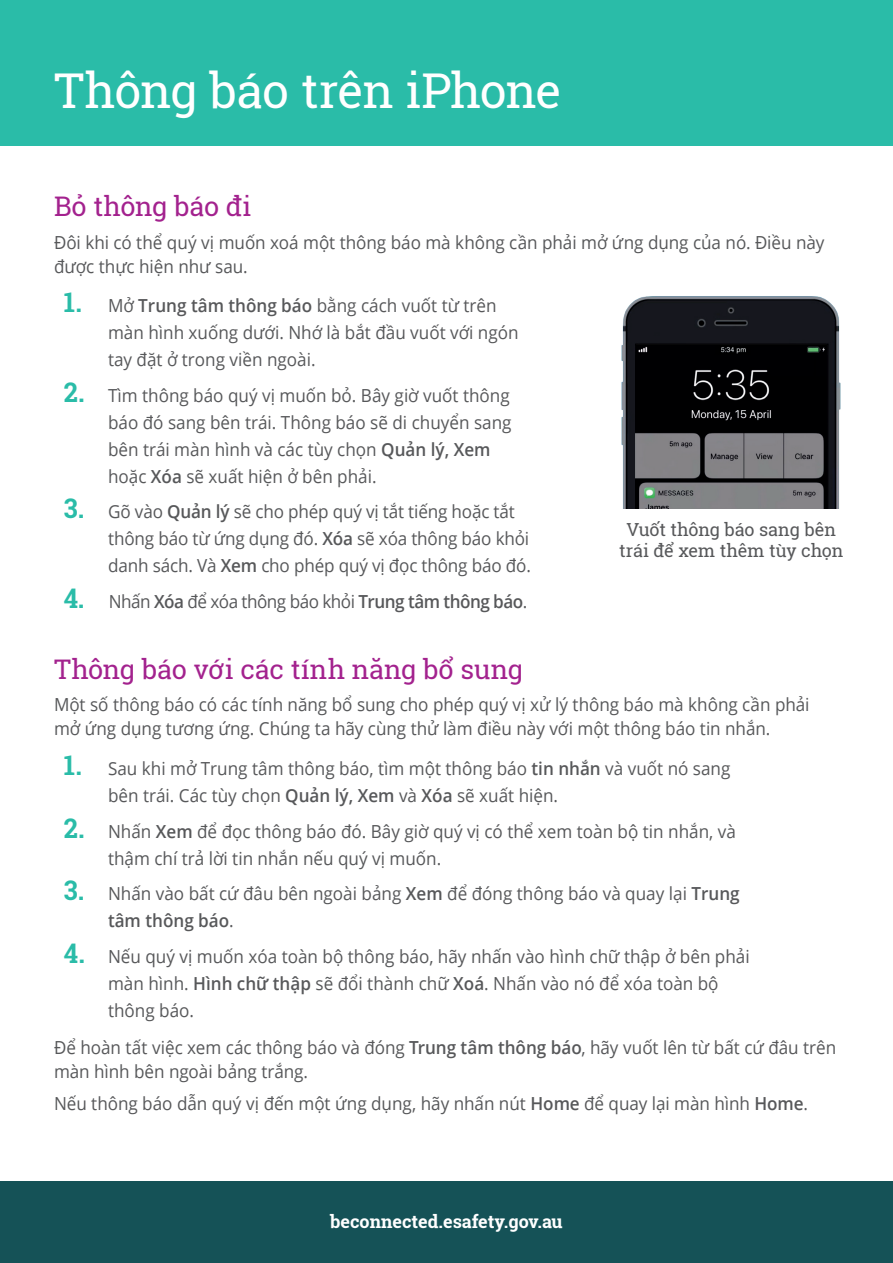
<style>
.page{position:relative;width:893px;height:1263px;background:#fff}
.page>*{position:absolute;margin:0;border:0;box-sizing:border-box;transform-origin:0 0}
.t1{font:48px "Roboto Slab";letter-spacing:-.02em;color:#fff}
.t2{font:27px "Roboto Slab";letter-spacing:-.01em;color:#a3228e}
.t3{font:18px/27px "Open Sans";color:#57585a;scale:.95 1}
.t4{font:18px "Open Sans";letter-spacing:-.03em;color:#57585a;scale:.95 1}
.t5{font:18px/21.6px "Roboto Slab";letter-spacing:-.01em;color:#57585a;text-align:center}
.t6{font:700 18px "Roboto Slab";color:#fff}
.s1{font-family:"Roboto Slab";font-weight:700;font-size:27px;color:#2abca8}
.s2{font-weight:600}
</style>
<div class="page">
<div style="left:0;top:1181px;width:893px;height:82px;background:#155257"></div>
<div style="left:0;top:0;width:893px;height:145px;background:#2abca8"></div>
<img style="left:621px;top:296px;width:220px;height:212px">
<img style="left:636px;top:345px;width:191px;height:10px">
<img style="left:636px;top:355px;width:191px;height:153px">
<h1 class="t1" style="left:54px;top:58px;width:509px">Thông báo trên iPhone</h1>
<h2 class="t2" style="left:54px;top:188px;width:199px">Bỏ thông báo đi</h2>
<p class="t3" style="left:54px;top:230px;width:812px;line-height:24px">Đôi khi có thể quý vị muốn xoá một thông báo mà không cần phải mở ứng dụng của nó. Điều này được thực hiện như sau.</p>
<p class="t3" style="left:108px;top:292px;width:434px;text-indent:-44px"><span class="s1">1.</span> Mở <span class="s2">Trung tâm thông báo</span> bằng cách vuốt từ trên màn hình xuống dưới. Nhớ là bắt đầu vuốt với ngón tay đặt ở trong viền ngoài.</p>
<p class="t3" style="left:108px;top:381px;width:426px;text-indent:-44px"><span class="s1">2.</span> Tìm thông báo quý vị muốn bỏ. Bây giờ vuốt thông báo đó sang bên trái. Thông báo sẽ di chuyển sang bên trái màn hình và các tùy chọn <span class="s2">Quản lý, Xem </span>hoặc <span class="s2">Xóa</span> sẽ xuất hiện ở bên phải.</p>
<p class="t3" style="left:108px;top:498px;width:446px;text-indent:-44px"><span class="s1">3.</span> Gõ vào <span class="s2">Quản lý</span> sẽ cho phép quý vị tắt tiếng hoặc tắt thông báo từ ứng dụng đó. <span class="s2">Xóa</span> sẽ xóa thông báo khỏi danh sách. Và <span class="s2">Xem</span> cho phép quý vị đọc thông báo đó.</p>
<p class="t4" style="left:64px;top:589px;width:489px"><span class="s1">4.</span> Nhấn <span class="s2">Xóa</span> để xóa thông báo khỏi <span class="s2">Trung tâm thông báo</span>.</p>
<p class="t5" style="left:619px;top:518px;width:226px">Vuốt thông báo sang bên trái để xem thêm tùy chọn</p>
<h2 class="t2" style="left:54px;top:651px;width:471px">Thông báo với các tính năng bổ sung</h2>
<p class="t3" style="left:54px;top:692px;width:797px;line-height:24px">Một số thông báo có các tính năng bổ sung cho phép quý vị xử lý thông báo mà không cần phải mở ứng dụng tương ứng. Chúng ta hãy cùng thử làm điều này với một thông báo tin nhắn.</p>
<p class="t3" style="left:108px;top:755px;width:657px;text-indent:-44px"><span class="s1">1.</span> Sau khi mở Trung tâm thông báo, tìm một thông báo <span class="s2">tin nhắn</span> và vuốt nó sang bên trái. Các tùy chọn <span class="s2">Quản lý, Xem</span> và <span class="s2">Xóa</span> sẽ xuất hiện.</p>
<p class="t3" style="left:108px;top:817px;width:662px;text-indent:-44px"><span class="s1">2.</span> Nhấn <span class="s2">Xem</span> để đọc thông báo đó. Bây giờ quý vị có thể xem toàn bộ tin nhắn, và thậm chí trả lời tin nhắn nếu quý vị muốn.</p>
<p class="t3" style="left:108px;top:880px;width:666px;text-indent:-44px"><span class="s1">3.</span> Nhấn vào bất cứ đâu bên ngoài bảng <span class="s2">Xem</span> để đóng thông báo và quay lại <span class="s2">Trung tâm thông báo</span>.</p>
<p class="t3" style="left:108px;top:942px;width:677px;text-indent:-44px"><span class="s1">4.</span> Nếu quý vị muốn xóa toàn bộ thông báo, hãy nhấn vào hình chữ thập ở bên phải màn hình. <span class="s2">Hình chữ thập</span> sẽ đổi thành chữ <span class="s2">Xoá</span>. Nhấn vào nó để xóa toàn bộ thông báo.</p>
<p class="t3" style="left:54px;top:1034px;width:825px;line-height:24px">Để hoàn tất việc xem các thông báo và đóng <span class="s2">Trung tâm thông báo</span>, hãy vuốt lên từ bất cứ đâu trên màn hình bên ngoài bảng trắng.</p>
<p class="t3" style="left:54px;top:1089px;width:795px">Nếu thông báo dẫn quý vị đến một ứng dụng, hãy nhấn nút <span class="s2">Home</span> để quay lại màn hình <span class="s2">Home</span>.</p>
<p class="t6" style="left:330px;top:1209px;width:234px">beconnected.esafety.gov.au</p>
</div>
